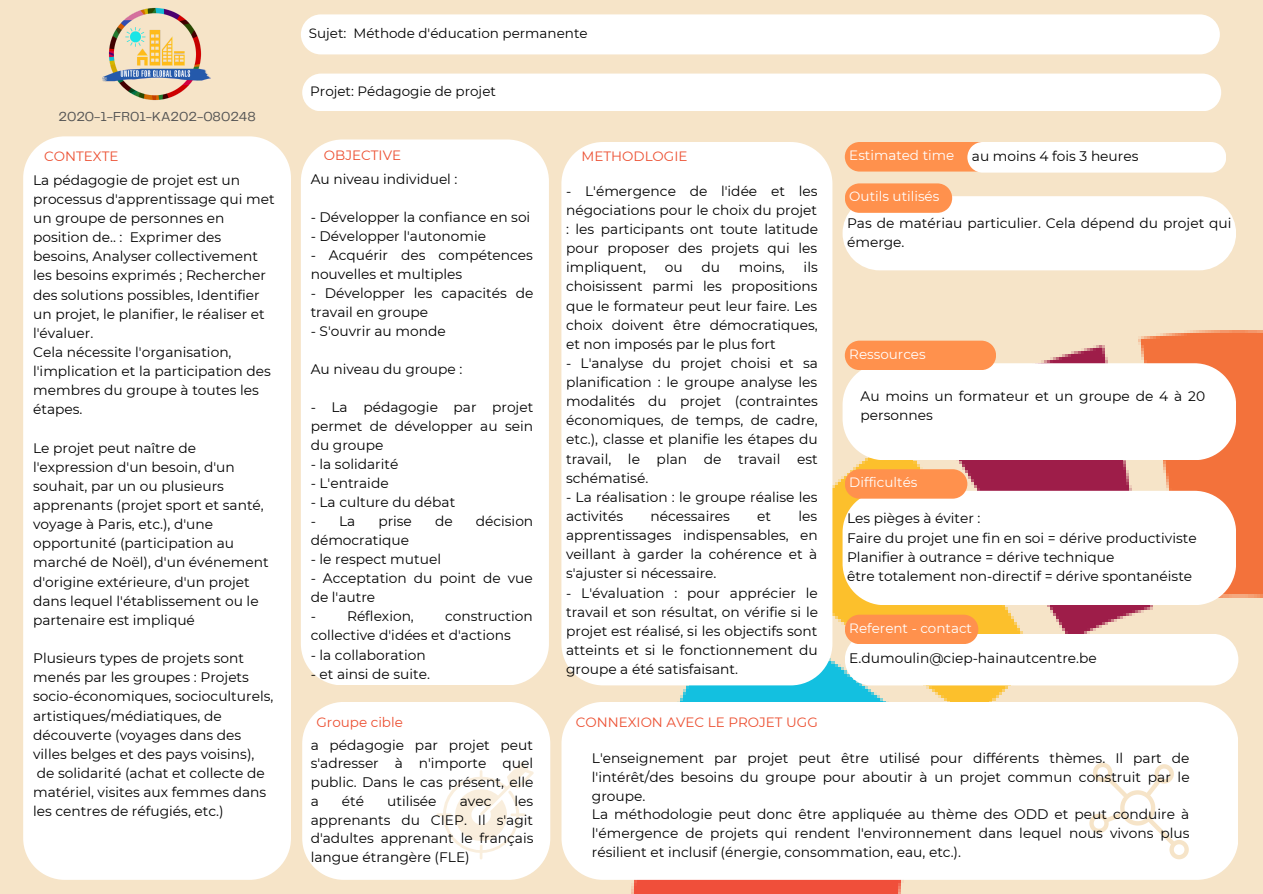
<style>
.page{position:relative;width:1263px;height:894px;background:#fff}
.page>*{position:absolute;margin:0;border:0;box-sizing:border-box;transform-origin:0 0}
.t1{font:13.8px/19px "Montserrat";color:#000}
.t2{font:13.5px "Montserrat";color:#fff}
.t3{font:13.5px "Montserrat";color:#ec4f31}
.t4{font:13.5px "Montserrat";color:#000}
.t5{font:13.5px "Telegraf";color:#545454}
</style>
<div class="page">
<div style="left:0;top:0;width:1263px;height:893px;background:#f6e4c8"></div>
<img style="left:102px;top:7px;width:109px;height:94px">
<div style="left:301px;top:14px;width:919px;height:40px;background:#fff;border-radius:20px"></div>
<img style="left:632px;top:331px;width:631px;height:562px">
<div style="left:561px;top:142px;width:271px;height:543px;background:#fff"></div>
<div style="left:561px;top:701px;width:677px;height:178px;background:#fff"></div>
<div style="left:301px;top:139px;width:248px;height:546px;background:#fff"></div>
<div style="left:23px;top:136px;width:268px;height:743px;background:#fff"></div>
<div style="left:302px;top:74px;width:919px;height:37px;background:#fff;border-radius:19px"></div>
<svg style="left:842px;top:183px;width:394px;height:87px;background:#fdf1e7"></svg>
<svg style="left:842px;top:340px;width:394px;height:120px;background:#fce7dc"></svg>
<div style="left:842px;top:490px;width:394px;height:115px;background:#fff"></div>
<svg style="left:845px;top:469px;width:122px;height:29px;background:#fe9450"></svg>
<svg style="left:845px;top:614px;width:393px;height:71px;background:#f9e2d2"></svg>
<svg style="left:845px;top:142px;width:381px;height:30px;background:#fedbc5"></svg>
<svg style="left:302px;top:702px;width:248px;height:177px;background:#fefcfa"></svg>
<svg style="left:1089px;top:762px;width:100px;height:97px"></svg>
<p class="t4" style="left:309px;top:25px;width:280px">Sujet: Méthode d'éducation permanente</p>
<p class="t5" style="left:58px;top:111px;width:199px">2020-1-FR01-KA202-080248</p>
<p class="t4" style="left:310px;top:83px;width:187px">Projet: Pédagogie de projet</p>
<p class="t2" style="left:849px;top:147px;width:106px">Estimated time</p>
<p class="t3" style="left:44px;top:148px;width:76px">CONTEXTE</p>
<p class="t3" style="left:324px;top:147px;width:79px">OBJECTIVE</p>
<p class="t3" style="left:582px;top:148px;width:107px">METHODLOGIE</p>
<p class="t1" style="left:972px;top:147px;width:168px">au moins 4 fois 3 heures</p>
<p class="t1" style="left:33px;top:170px;width:243px">La pédagogie de projet est un processus d'apprentissage qui met un groupe de personnes en position de.. : Exprimer des besoins, Analyser collectivement les besoins exprimés ; Rechercher des solutions possibles, Identifier un projet, le planifier, le réaliser et l'évaluer.</p>
<p class="t1" style="left:33px;top:342px;width:239px">Cela nécessite l'organisation, l'implication et la participation des membres du groupe à toutes les étapes.</p>
<p class="t1" style="left:33px;top:438px;width:237px">Le projet peut naître de l'expression d'un besoin, d'un souhait, par un ou plusieurs apprenants (projet sport et santé, voyage à Paris, etc.), d'une opportunité (participation au marché de Noël), d'un événement d'origine extérieure, d'un projet dans lequel l'établissement ou le partenaire est impliqué</p>
<p class="t1" style="left:33px;top:648px;width:242px">Plusieurs types de projets sont menés par les groupes : Projets socio-économiques, socioculturels, artistiques/médiatiques, de découverte (voyages dans des villes belges et des pays voisins), de solidarité (achat et collecte de matériel, visites aux femmes dans les centres de réfugiés, etc.)</p>
<p class="t1" style="left:311px;top:170px;width:148px">Au niveau individuel :</p>
<p class="t1" style="left:311px;top:208px;width:221px">- Développer la confiance en soi</p>
<p class="t1" style="left:311px;top:227px;width:177px">- Développer l'autonomie</p>
<p class="t1" style="left:311px;top:246px;width:224px">- Acquérir des compétences nouvelles et multiples</p>
<p class="t1" style="left:311px;top:284px;width:224px">- Développer les capacités de travail en groupe</p>
<p class="t1" style="left:311px;top:322px;width:136px">- S'ouvrir au monde</p>
<p class="t1" style="left:311px;top:360px;width:153px">Au niveau du groupe :</p>
<p class="t1" style="left:311px;top:398px;width:224px;text-align:justify">- La pédagogie par projet permet de développer au sein du groupe</p>
<p class="t1" style="left:311px;top:455px;width:89px">- la solidarité</p>
<p class="t1" style="left:311px;top:474px;width:79px">- L'entraide</p>
<p class="t1" style="left:311px;top:493px;width:146px">- La culture du débat</p>
<p class="t1" style="left:311px;top:512px;width:46px">- La</p>
<p class="t1" style="left:378px;top:512px;width:35px">prise</p>
<p class="t1" style="left:435px;top:512px;width:19px">de</p>
<p class="t1" style="left:476px;top:512px;width:59px">décision</p>
<p class="t1" style="left:311px;top:531px;width:100px">démocratique</p>
<p class="t1" style="left:311px;top:550px;width:132px">- le respect mutuel</p>
<p class="t1" style="left:311px;top:568px;width:224px">- Acceptation du point de vue de l'autre</p>
<p class="t1" style="left:311px;top:606px;width:105px">- Réflexion,</p>
<p class="t1" style="left:311px;top:606px;width:224px;text-indent:134px">construction collective d'idées et d'actions</p>
<p class="t1" style="left:311px;top:644px;width:117px">- la collaboration</p>
<p class="t1" style="left:311px;top:663px;width:121px">- et ainsi de suite.</p>
<p class="t1" style="left:566px;top:181px;width:253px;text-align:justify">- L'émergence de l'idée et les négociations pour le choix du projet : les participants ont toute latitude pour proposer des projets qui les impliquent,</p>
<p class="t1" style="left:566px;top:258px;width:253px;text-align:justify;text-indent:237px">ils choisissent parmi les propositions que le formateur peut leur faire. Les choix doivent être démocratiques, et non imposés par le plus fort</p>
<p class="t1" style="left:566px;top:353px;width:253px;text-align:justify">- L'analyse du projet choisi et sa planification : le groupe analyse les modalités du projet (contraintes économiques, de temps, de cadre, etc.), classe et planifie les étapes du travail, le plan de travail est schématisé.</p>
<p class="t1" style="left:566px;top:487px;width:253px">- La réalisation : le groupe réalise les activités</p>
<p class="t1" style="left:665px;top:258px;width:19px">ou</p>
<p class="t1" style="left:701px;top:258px;width:20px">du</p>
<p class="t1" style="left:739px;top:258px;width:47px">moins,</p>
<p class="t1" style="left:566px;top:506px;width:253px;text-align:justify;text-indent:232px">les apprentissages indispensables, en veillant à garder la cohérence et à s'ajuster si nécessaire.</p>
<p class="t1" style="left:566px;top:583px;width:253px;text-align:justify">- L'évaluation : pour apprécier le travail et son résultat, on vérifie si le projet est réalisé, si les objectifs sont atteints et si le fonctionnement du groupe a été satisfaisant.</p>
<p class="t1" style="left:650px;top:506px;width:81px">nécessaires</p>
<p class="t1" style="left:757px;top:506px;width:15px">et</p>
<p class="t3" style="left:316px;top:713px;width:88px">Groupe cible</p>
<p class="t3" style="left:576px;top:713px;width:244px">CONNEXION AVEC LE PROJET UGG</p>
<p class="t2" style="left:849px;top:188px;width:92px">Outils utilisés</p>
<p class="t1" style="left:847px;top:213px;width:386px">Pas de matériau particulier. Cela dépend du projet qui émerge.</p>
<p class="t2" style="left:849px;top:345px;width:78px">Ressources</p>
<p class="t1" style="left:860px;top:386px;width:346px">Au moins un formateur et un groupe de 4 à 20 personnes</p>
<p class="t2" style="left:849px;top:474px;width:70px">Difficultés</p>
<p class="t1" style="left:847px;top:509px;width:135px">Les pièges à éviter :</p>
<p class="t1" style="left:847px;top:528px;width:351px">Faire du projet une fin en soi = dérive productiviste</p>
<p class="t1" style="left:847px;top:547px;width:269px">Planifier à outrance = dérive technique</p>
<p class="t1" style="left:847px;top:566px;width:347px">être totalement non-directif = dérive spontanéiste</p>
<p class="t2" style="left:849px;top:619px;width:124px">Referent - contact</p>
<p class="t1" style="left:849px;top:648px;width:249px">E.dumoulin@ciep-hainautcentre.be</p>
<p class="t1" style="left:311px;top:735px;width:224px;text-align:justify">a pédagogie par projet peut s'adresser à n'importe quel public. Dans le cas présent, elle a</p>
<p class="t1" style="left:311px;top:791px;width:224px;text-align:justify;text-indent:204px">les apprenants du CIEP. Il s'agit d'adultes apprenant le français langue étrangère (FLE)</p>
<p class="t1" style="left:342px;top:791px;width:24px">été</p>
<p class="t1" style="left:387px;top:791px;width:51px">utilisée</p>
<p class="t1" style="left:460px;top:791px;width:33px">avec</p>
<p class="t1" style="left:592px;top:748px;width:599px;text-align:justify">L'enseignement par projet peut être utilisé pour différents thèmes. Il part de l'intérêt/des besoins du groupe pour aboutir à un projet commun construit par le groupe.</p>
<p class="t1" style="left:592px;top:804px;width:599px;text-align:justify">La méthodologie peut donc être appliquée au thème des ODD et peut conduire à l'émergence de projets qui rendent l'environnement dans lequel nous vivons plus résilient et inclusif (énergie, consommation, eau, etc.).</p>
</div>
